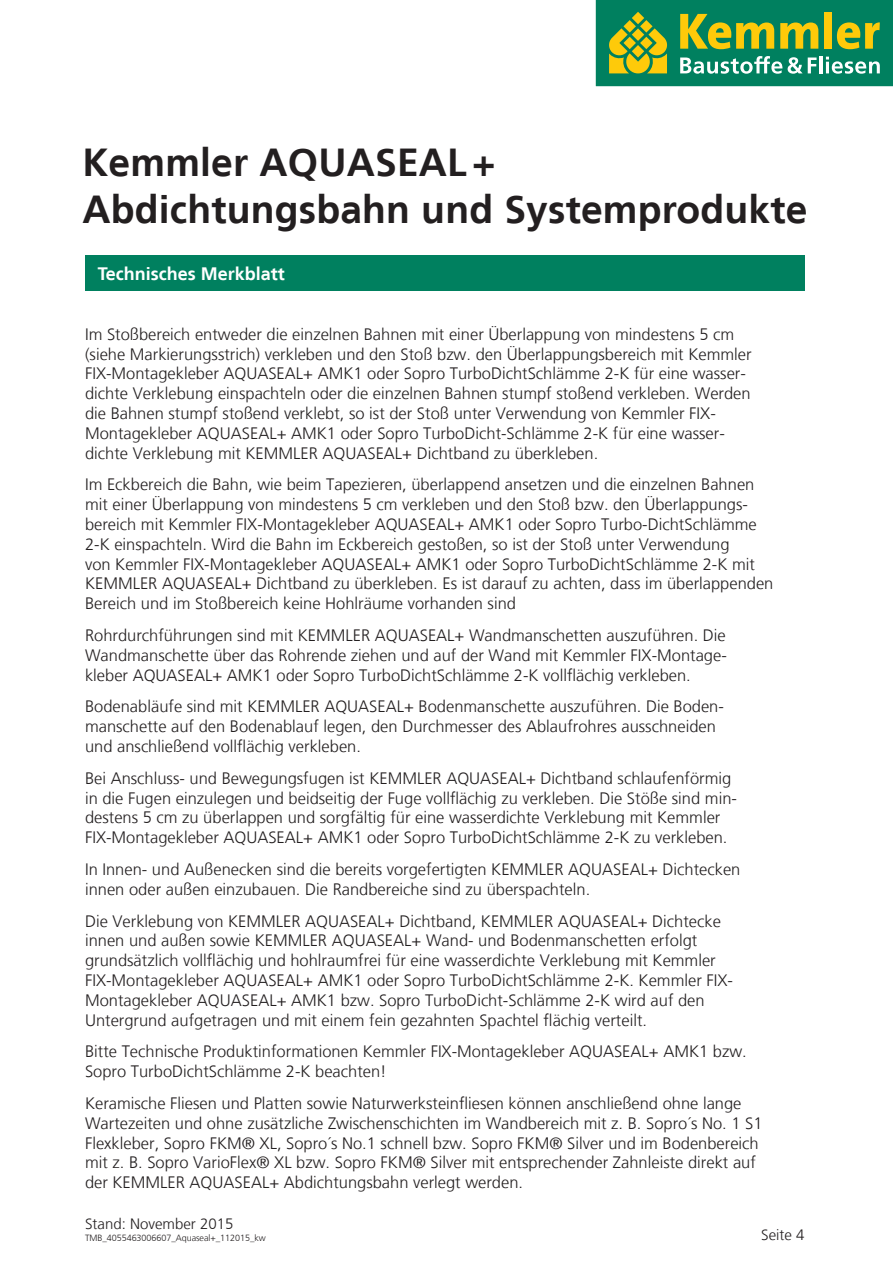
<style>
.page{position:relative;width:893px;height:1263px;background:#fff}
.page>*{position:absolute;margin:0;border:0;box-sizing:border-box;transform-origin:0 0}
.t1{font:700 39px/46.8px "Frutiger LT";letter-spacing:.005em;color:#231f20}
.t2{font:700 18px "Frutiger LT";color:#fff}
.t3{font:300 16.5px/19.8px "Frutiger LT";color:#231f20}
.t4{font:300 15px "Frutiger LT";color:#231f20}
.t5{font:300 9px "Frutiger LT";letter-spacing:-.005em;color:#231f20}
</style>
<div class="page">
<div style="left:596px;top:0;width:297px;height:86px;background:#00805f"></div>
<svg style="left:680px;top:56px;width:102px;height:18px"></svg>
<svg style="left:788px;top:57px;width:28px;height:17px"></svg>
<hr style="left:819px;top:56px;width:3px;height:17px;background:#fff">
<svg style="left:826px;top:57px;width:54px;height:17px"></svg>
<svg style="left:609px;top:12px;width:59px;height:62px"></svg>
<svg style="left:680px;top:14px;width:94px;height:35px"></svg>
<svg style="left:780px;top:23px;width:38px;height:26px"></svg>
<div style="left:824px;top:12px;width:8px;height:37px;background:#feca0a"></div>
<svg style="left:837px;top:22px;width:43px;height:27px"></svg>
<div style="left:85px;top:255px;width:720px;height:36px;background:#00805f"></div>
<h1 class="t1" style="left:82px;top:139px;width:727px">Kemmler AQUASEAL+<br>Abdichtungsbahn und Systemprodukte</h1>
<p class="t2" style="left:98px;top:263px;width:189px">Technisches Merkblatt</p>
<p class="t3" style="left:85px;top:324px;width:668px">Im Stoßbereich entweder die einzelnen Bahnen mit einer Überlappung von mindestens 5 cm (siehe Markierungsstrich) verkleben und den Stoß bzw. den Überlappungsbereich mit Kemmler FIX-Montagekleber AQUASEAL+ AMK1 oder Sopro TurboDichtSchlämme 2-K für eine wasser&shy;dichte Verklebung einspachteln oder die einzelnen Bahnen stumpf stoßend verkleben. Werden die Bahnen stumpf stoßend verklebt, so ist der Stoß unter Verwendung von Kemmler FIX-Montagekleber AQUASEAL+ AMK1 oder Sopro TurboDicht-Schlämme 2-K für eine wasser&shy;dichte Verklebung mit KEMMLER AQUASEAL+ Dichtband zu überkleben.</p>
<p class="t3" style="left:85px;top:475px;width:690px">Im Eckbereich die Bahn, wie beim Tapezieren, überlappend ansetzen und die einzelnen Bahnen mit einer Überlappung von mindestens 5 cm verkleben und den Stoß bzw. den Überlappungs&shy;bereich mit Kemmler FIX-Montagekleber AQUASEAL+ AMK1 oder Sopro Turbo-DichtSchlämme 2-K einspachteln. Wird die Bahn im Eckbereich gestoßen, so ist der Stoß unter Verwendung<br>von Kemmler FIX-Montagekleber AQUASEAL+ AMK1 oder Sopro TurboDichtSchlämme 2-K mit KEMMLER AQUASEAL+ Dichtband zu überkleben. Es ist darauf zu achten, dass im überlappenden Bereich und im Stoßbereich keine Hohlräume vorhanden sind</p>
<p class="t3" style="left:85px;top:626px;width:643px;text-align:justify">Rohrdurchführungen sind mit KEMMLER AQUASEAL+ Wandmanschetten auszuführen. Die Wandmanschette über das Rohrende ziehen und auf der Wand mit Kemmler FIX-Montage&shy;kleber AQUASEAL+ AMK1 oder Sopro TurboDichtSchlämme 2-K vollflächig verkleben.</p>
<p class="t3" style="left:85px;top:697px;width:640px">Bodenabläufe sind mit KEMMLER AQUASEAL+ Bodenmanschette auszuführen. Die Boden&shy;manschette auf den Bodenablauf legen, den Durchmesser des Ablaufrohres ausschneiden und anschließend vollflächig verkleben.</p>
<p class="t3" style="left:85px;top:768px;width:653px">Bei Anschluss- und Bewegungsfugen ist KEMMLER AQUASEAL+ Dichtband schlaufenförmig in die Fugen einzulegen und beidseitig der Fuge vollflächig zu verkleben. Die Stöße sind min&shy;destens 5 cm zu überlappen und sorgfältig für eine wasserdichte Verklebung mit Kemmler FIX-Montagekleber AQUASEAL+ AMK1 oder Sopro TurboDichtSchlämme 2-K zu verkleben.</p>
<p class="t3" style="left:85px;top:860px;width:657px">In Innen- und Außenecken sind die bereits vorgefertigten KEMMLER AQUASEAL+ Dichtecken innen oder außen einzubauen. Die Randbereiche sind zu überspachteln.</p>
<p class="t3" style="left:85px;top:911px;width:649px">Die Verklebung von KEMMLER AQUASEAL+ Dichtband, KEMMLER AQUASEAL+ Dichtecke innen und außen sowie KEMMLER AQUASEAL+ Wand- und Bodenmanschetten erfolgt grundsätzlich vollflächig und hohlraumfrei für eine wasserdichte Verklebung mit Kemmler FIX-Montagekleber AQUASEAL+ AMK1 oder Sopro TurboDichtSchlämme 2-K. Kemmler FIX-Montagekleber AQUASEAL+ AMK1 bzw. Sopro TurboDicht-Schlämme 2-K wird auf den Untergrund aufgetragen und mit einem fein gezahnten Spachtel flächig verteilt.</p>
<p class="t3" style="left:85px;top:1042px;width:663px">Bitte Technische Produktinformationen Kemmler FIX-Montagekleber AQUASEAL+ AMK1 bzw.<br>Sopro TurboDichtSchlämme 2-K beachten!</p>
<p class="t3" style="left:85px;top:1094px;width:679px">Keramische Fliesen und Platten sowie Naturwerksteinfliesen können anschließend ohne lange Wartezeiten und ohne zusätzliche Zwischenschichten im Wandbereich mit z. B. Sopro´s No. 1 S1<br>Flexkleber, Sopro FKM® XL, Sopro´s No.1 schnell bzw. Sopro FKM® Silver und im Bodenbereich mit z. B. Sopro VarioFlex® XL bzw. Sopro FKM® Silver mit entsprechender Zahnleiste direkt auf der KEMMLER AQUASEAL+ Abdichtungsbahn verlegt werden.</p>
<p class="t4" style="left:85px;top:1215px;width:150px">Stand: November 2015</p>
<p class="t5" style="left:85px;top:1232px;width:182px">TMB_4055463006607_Aquaseal+_112015_kw</p>
<p class="t4" style="left:761px;top:1227px;width:45px">Seite 4</p>
</div>
